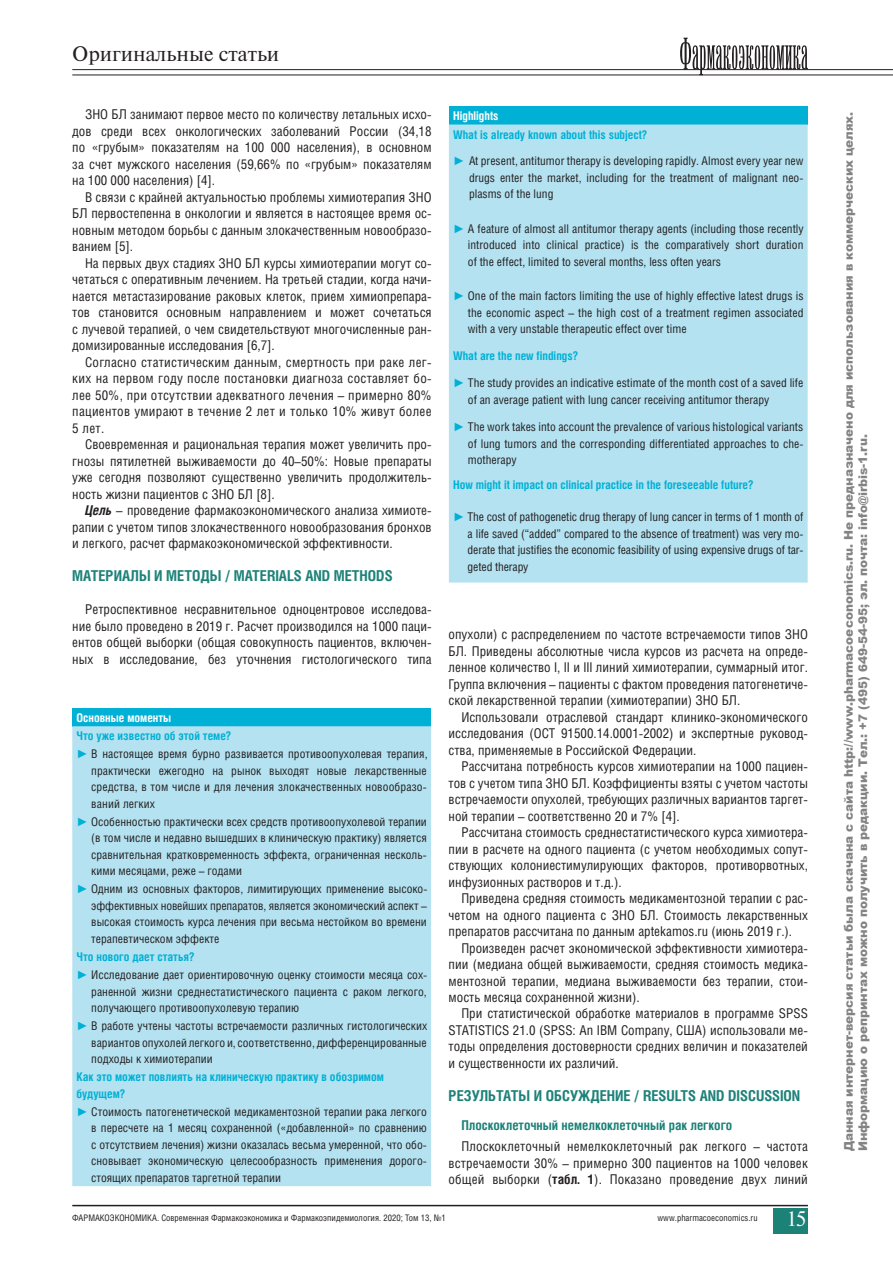
<style>
.page{position:relative;width:893px;height:1263px;background:#fff}
.page>*{position:absolute;margin:0;border:0;box-sizing:border-box;transform-origin:0 0}
.t1{font:21px "Newton";color:#231f20}
.t2{font:21px "Newton";color:#fff}
.t3{font:700 15px "Helios Cond";color:#1c8278}
.t4{font:13.5px/16.5px "Helios Cond";color:#231f20;text-align:justify}
.t5{font:700 13.5px "Helios Cond";color:#1c8278}
.t6{font:12px/16.5px "Helios Cond";color:#231f20;text-align:justify}
.t7{font:900 12px/14.4px "Arial";color:rgb(0 0 0/.49)}
.t8{font:700 12px/16.5px "Helios Cond";color:#00b1d5}
.t9{font:700 12px "Helios Cond";color:#fff}
.t10{font:9px "Helios Cond";color:#231f20}
.s1{font-weight:700;font-style:italic}
.s2{font-weight:700;color:#00b1d5}
.s3{font-family:"Arial";font-weight:900;color:#00b1d5}
.s4{font-weight:700}
</style>
<div class="page">
<div style="left:774px;top:1208px;width:34px;height:26px;background:#1c8278"></div>
<hr style="left:72px;top:69px;width:821px;height:1px;background:#231f20">
<hr style="left:72px;top:75px;width:821px;height:1px;background:#231f20">
<hr style="left:72px;top:1205px;width:736px;height:1px;background:#231f20">
<svg style="left:680px;top:38px;width:128px;height:37px"></svg>
<div style="left:449px;top:106px;width:359px;height:19px;background:#00b1d5"></div>
<div style="left:449px;top:125px;width:359px;height:458px;background:#b4e2f1"></div>
<div style="left:72px;top:708px;width:359px;height:18px;background:#00b1d5"></div>
<div style="left:72px;top:726px;width:359px;height:460px;background:#b4e2f1"></div>
<h1 class="t1" style="left:72px;top:41px;width:208px">Оригинальные статьи</h1>
<p class="t4" style="left:72px;top:106px;width:361px;text-indent:13px">ЗНО БЛ занимают первое место по количеству летальных исхо&shy;дов среди всех онкологических заболеваний России (34,18 по «грубым» показателям на 100 000 населения), в основном за счет мужского населения (59,66% по «грубым» показателям на 100 000 населения) [4].</p>
<p class="t4" style="left:72px;top:188px;width:361px;text-indent:13px">В связи с крайней актуальностью проблемы химиотерапия ЗНО БЛ первостепенна в онкологии и является в настоящее время ос&shy;новным методом борьбы с данным злокачественным новообразо&shy;ванием [5].</p>
<p class="t4" style="left:72px;top:254px;width:361px;text-indent:13px">На первых двух стадиях ЗНО БЛ курсы химиотерапии могут со&shy;четаться с оперативным лечением. На третьей стадии, когда начи&shy;нается метастазирование раковых клеток, прием химиопрепара&shy;тов становится основным направлением и может сочетаться с лучевой терапией, о чем свидетельствуют многочисленные ран&shy;домизированные исследования [6,7].</p>
<p class="t4" style="left:72px;top:353px;width:361px;text-indent:13px">Согласно статистическим данным, смертность при раке лег&shy;ких на первом году после постановки диагноза составляет бо&shy;лее 50%, при отсутствии адекватного лечения – примерно 80% пациентов умирают в течение 2 лет и только 10% живут более 5 лет.</p>
<p class="t4" style="left:72px;top:436px;width:361px;text-indent:13px">Своевременная и рациональная терапия может увеличить про&shy;гнозы пятилетней выживаемости до 40–50%: Новые препараты уже сегодня позволяют существенно увеличить продолжитель&shy;ность жизни пациентов с ЗНО БЛ [8].</p>
<p class="t4" style="left:72px;top:502px;width:361px;text-indent:13px"><span class="s1">Цель</span> – проведение фармакоэкономического анализа химиоте&shy;рапии с учетом типов злокачественного новообразования бронхов и легкого, расчет фармакоэкономической эффективности.</p>
<p class="t3" style="left:72px;top:567px;width:322px">МАТЕРИАЛЫ И МЕТОДЫ / MATERIALS AND METHODS</p>
<p class="t4" style="left:72px;top:601px;width:361px;text-indent:13px">Ретроспективное несравнительное одноцентровое исследова&shy;ние было проведено в 2019 г. Расчет производился на 1000 паци&shy;ентов общей выборки (общая совокупность пациентов, включен&shy;ных в исследование, без уточнения гистологического типа</p>
<p class="t9" style="left:77px;top:710px;width:96px">Основные моменты</p>
<p class="t6" style="left:77px;top:727px;width:352px;line-height:18px"><span class="s2">Что уже известно об этой теме?<br></span><span class="s3">►</span> В настоящее время бурно развивается противоопухолевая терапия,</p>
<p class="t6" style="left:91px;top:762px;width:337px">практически ежегодно на рынок выходят новые лекарственные средства, в том числе и для лечения злокачественных новообразо&shy;ваний легких</p>
<p class="t6" style="left:91px;top:813px;width:337px;text-indent:-15px"><span class="s3">►</span> Особенностью практически всех средств противоопухолевой терапии (в том числе и недавно вышедших в клиническую практику) является сравнительная кратковременность эффекта, ограниченная несколь&shy;кими месяцами, реже – годами</p>
<p class="t6" style="left:91px;top:881px;width:338px;text-indent:-15px"><span class="s3">►</span> Одним из основных факторов, лимитирующих применение высоко&shy;эффективных новейших препаратов, является экономический аспект – высокая стоимость курса лечения при весьма нестойком во времени терапевтическом эффекте</p>
<p class="t6" style="left:77px;top:947px;width:352px;line-height:18px"><span class="s2">Что нового дает статья?<br></span><span class="s3">►</span> Исследование дает ориентировочную оценку стоимости месяца сох-</p>
<p class="t6" style="left:91px;top:983px;width:337px">раненной жизни среднестатистического пациента с раком легкого, получающего противоопухолевую терапию</p>
<p class="t6" style="left:91px;top:1017px;width:337px;text-indent:-15px"><span class="s3">►</span> В работе учтены частоты встречаемости различных гистологических вариантов опухолей легкого и, соответственно, дифференцированные подходы к химиотерапии</p>
<p class="t8" style="left:77px;top:1068px;width:309px">Как это может повлиять на клиническую практику в обозримом будущем?</p>
<p class="t6" style="left:91px;top:1103px;width:337px;text-indent:-15px"><span class="s3">►</span> Стоимость патогенетической медикаментозной терапии рака легкого в пересчете на 1 месяц сохраненной («добавленной» по сравнению с отсутствием лечения) жизни оказалась весьма умеренной, что обо&shy;сновывает экономическую целесообразность применения дорого&shy;стоящих препаратов таргетной терапии</p>
<p class="t9" style="left:453px;top:109px;width:47px">Highlights</p>
<p class="t8" style="left:453px;top:126px;width:196px">What is already known about this subject?</p>
<p class="t6" style="left:469px;top:152px;width:336px;text-indent:-16px"><span class="s3">►</span> At present, antitumor therapy is developing rapidly. Almost every year new drugs enter the market, including for the treatment of malignant neo&shy;plasms of the lung</p>
<p class="t6" style="left:468px;top:220px;width:337px;text-indent:-15px"><span class="s3">►</span> A feature of almost all antitumor therapy agents (including those recently introduced into clinical practice) is the comparatively short duration of the effect, limited to several months, less often years</p>
<p class="t6" style="left:468px;top:287px;width:337px;text-indent:-15px"><span class="s3">►</span> One of the main factors limiting the use of highly effective latest drugs is the economic aspect – the high cost of a treatment regimen associated with a very unstable therapeutic effect over time</p>
<p class="t8" style="left:453px;top:347px;width:126px">What are the new findings?</p>
<p class="t6" style="left:468px;top:374px;width:337px;text-indent:-15px"><span class="s3">►</span> The study provides an indicative estimate of the month cost of a saved life of an average patient with lung cancer receiving antitumor therapy</p>
<p class="t6" style="left:468px;top:418px;width:337px;text-indent:-15px"><span class="s3">►</span> The work takes into account the prevalence of various histological variants of lung tumors and the corresponding differentiated approaches to che&shy;motherapy</p>
<p class="t8" style="left:453px;top:476px;width:302px">How might it impact on clinical practice in the foreseeable future?</p>
<p class="t6" style="left:468px;top:508px;width:337px;text-indent:-15px"><span class="s3">►</span> The cost of pathogenetic drug therapy of lung cancer in terms of 1 month of a life saved (“added” compared to the absence of treatment) was very mo&shy;derate that justifies the economic feasibility of using expensive drugs of tar&shy;geted therapy</p>
<p class="t4" style="left:449px;top:626px;width:361px">опухоли) с распределением по частоте встречаемости типов ЗНО БЛ. Приведены абсолютные числа курсов из расчета на опреде&shy;ленное количество I, II и III линий химиотерапии, суммарный итог.<br>Группа включения – пациенты с фактом проведения патогенетиче&shy;ской лекарственной терапии (химиотерапии) ЗНО БЛ.</p>
<p class="t4" style="left:449px;top:708px;width:361px;text-indent:13px">Использовали отраслевой стандарт клинико-экономического исследования (ОСТ 91500.14.0001-2002) и экспертные руковод&shy;ства, применяемые в Российской Федерации.</p>
<p class="t4" style="left:449px;top:758px;width:361px;text-indent:13px">Рассчитана потребность курсов химиотерапии на 1000 пациен&shy;тов с учетом типа ЗНО БЛ. Коэффициенты взяты с учетом частоты встречаемости опухолей, требующих различных вариантов таргет&shy;ной терапии – соответственно 20 и 7% [4].</p>
<p class="t4" style="left:449px;top:824px;width:361px;text-indent:13px">Рассчитана стоимость среднестатистического курса химиотера&shy;пии в расчете на одного пациента (с учетом необходимых сопут&shy;ствующих колониестимулирующих факторов, противорвотных, инфузионных растворов и т.д.).</p>
<p class="t4" style="left:449px;top:890px;width:361px;text-indent:13px">Приведена средняя стоимость медикаментозной терапии с рас&shy;четом на одного пациента с ЗНО БЛ. Стоимость лекарственных препаратов рассчитана по данным aptekamos.ru (июнь 2019 г.).</p>
<p class="t4" style="left:449px;top:939px;width:361px;text-indent:13px">Произведен расчет экономической эффективности химиотера&shy;пии (медиана общей выживаемости, средняя стоимость медика&shy;ментозной терапии, медиана выживаемости без терапии, стои&shy;мость месяца сохраненной жизни).</p>
<p class="t4" style="left:449px;top:1005px;width:361px;text-indent:13px">При статистической обработке материалов в программе SPSS STATISTICS 21.0 (SPSS: An IBM Company, США) использовали ме&shy;тоды определения достоверности средних величин и показателей и существенности их различий.</p>
<p class="t3" style="left:449px;top:1087px;width:353px">РЕЗУЛЬТАТЫ И ОБСУЖДЕНИЕ / RESULTS AND DISCUSSION</p>
<p class="t5" style="left:461px;top:1117px;width:272px">Плоскоклеточный немелкоклеточный рак легкого</p>
<p class="t4" style="left:449px;top:1138px;width:361px;text-indent:13px">Плоскоклеточный немелкоклеточный рак легкого – частота встречаемости 30% – примерно 300 пациентов на 1000 человек общей выборки (<span class="s4">табл. 1</span>). Показано проведение двух линий</p>
<p class="t10" style="left:72px;top:1212px;width:375px">ФАРМАКОЭКОНОМИКА. Современная Фармакоэкономика и Фармакоэпидемиология. 2020; Том 13, №1</p>
<p class="t10" style="left:657px;top:1212px;width:102px">www.pharmacoeconomics.ru</p>
<h1 class="t2" style="left:786px;top:1205px;width:21px">15</h1>
<p class="t7" style="left:841px;top:1151px;width:1041px;rotate:-90deg">Данная интернет-версия статьи была скачана с сайта http://www.pharmacoeconomics.ru. Не предназначено для использования в коммерческих целях.<br>Информацию о репринтах можно получить в редакции. Тел.: +7 (495) 649-54-95; эл. почта: info@irbis-1.ru.</p>
</div>
